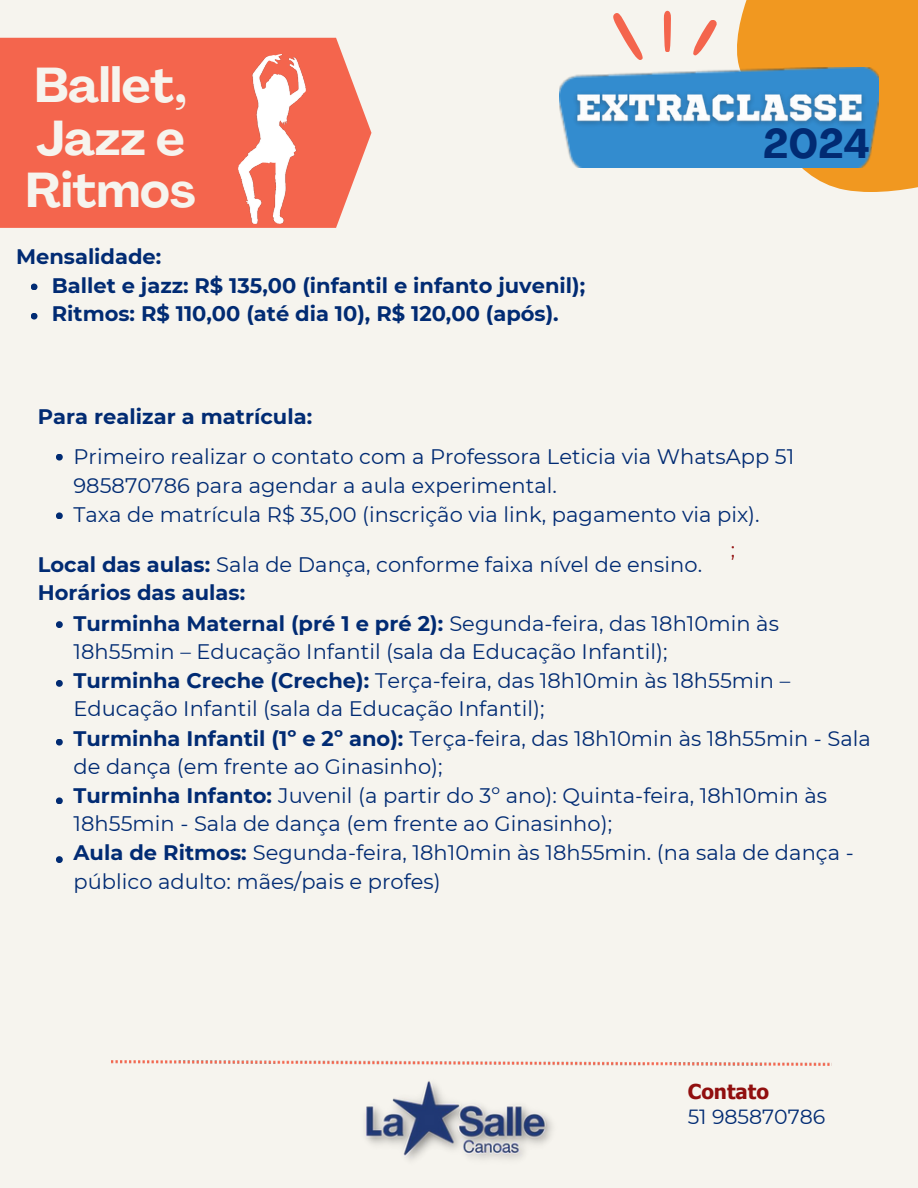
<style>
.page{position:relative;width:918px;height:1188px;background:#f6f4ee}
.page>*{position:absolute;margin:0;border:0;box-sizing:border-box;transform-origin:0 0}
.t1{font:700 48.3px/52.8px "Agrandir";color:#f6f4ee}
.t2{font:700 40.95px "Agrandir";color:#012b73}
.t3{font:21px "Montserrat";color:#012b73}
.t4{font:700 21px/28.2px "Montserrat";color:#012b73}
.t5{font:20.55px "Montserrat";color:#012b73}
.t6{font:700 20.55px "Tahoma";color:#910f0f}
.t7{font:20.55px "Montserrat";color:#910f0f}
.s1{font-weight:700}
.s2{font-weight:400}
</style>
<div class="page">
<div style="left:0;top:38px;width:371px;height:190px;background:#f4654d"></div>
<svg style="left:613px;top:13px;width:30px;height:47px"></svg>
<svg style="left:664px;top:11px;width:7px;height:41px"></svg>
<svg style="left:693px;top:20px;width:24px;height:35px"></svg>
<img style="left:112px;top:1061px;width:720px;height:4px">
<svg style="left:737px;top:0;width:181px;height:192px;background:#f1a237"></svg>
<img style="left:559px;top:68px;width:320px;height:100px">
<img style="left:567px;top:83px;width:319px;height:56px">
<img style="left:365px;top:1081px;width:187px;height:79px">
<svg style="left:31px;top:284px;width:7px;height:6px"></svg>
<svg style="left:31px;top:313px;width:7px;height:7px"></svg>
<svg style="left:56px;top:454px;width:7px;height:7px"></svg>
<svg style="left:56px;top:512px;width:7px;height:7px"></svg>
<svg style="left:56px;top:621px;width:7px;height:7px"></svg>
<svg style="left:56px;top:680px;width:7px;height:7px"></svg>
<svg style="left:56px;top:739px;width:7px;height:7px"></svg>
<svg style="left:56px;top:797px;width:7px;height:7px"></svg>
<svg style="left:56px;top:856px;width:7px;height:7px"></svg>
<img style="left:239px;top:54px;width:66px;height:169px">
<h3 class="t1" style="left:25px;top:63px;width:172px">Ballet,<br>Jazz e<br>Ritmos</h3>
<p class="t4" style="left:16px;top:242px;width:147px">Mensalidade:</p>
<p class="t4" style="left:52px;top:272px;width:535px">Ballet e jazz: R$ 135,00 (infantil e infanto juvenil);<br>Ritmos: R$ 110,00 (até dia 10), R$ 120,00 (após).</p>
<h3 class="t2" style="left:763px;top:128px;width:108px">2024</h3>
<p class="t4" style="left:38px;top:403px;width:276px">Para realizar a matrícula:</p>
<p class="t3" style="left:73px;top:443px;width:722px">Primeiro realizar o contato com a Professora Leticia via WhatsApp 51</p>
<p class="t3" style="left:73px;top:473px;width:485px">985870786 para agendar a aula experimental.</p>
<p class="t3" style="left:73px;top:502px;width:688px">Taxa de matrícula R$ 35,00 (inscrição via link, pagamento via pix).</p>
<p class="t7" style="left:731px;top:537px;width:6px">;</p>
<p class="t3" style="left:38px;top:552px;width:666px"><span class="s1">Local das aulas:</span> Sala de Dança, conforme faixa nível de ensino.</p>
<p class="t4" style="left:38px;top:579px;width:209px">Horários das aulas:</p>
<p class="t4" style="left:73px;top:609px;width:707px">Turminha Maternal (pré 1 e pré 2): <span class="s2">Segunda-feira, das 18h10min às</span></p>
<p class="t3" style="left:73px;top:639px;width:595px">18h55min – Educação Infantil (sala da Educação Infantil);</p>
<p class="t3" style="left:73px;top:668px;width:718px"><span class="s1">Turminha Creche (Creche):</span> Terça-feira, das 18h10min às 18h55min –</p>
<p class="t3" style="left:73px;top:696px;width:472px">Educação Infantil (sala da Educação Infantil);</p>
<p class="t3" style="left:73px;top:725px;width:799px"><span class="s1">Turminha Infantil (1º e 2º ano):</span> Terça-feira, das 18h10min às 18h55min - Sala</p>
<p class="t3" style="left:73px;top:754px;width:371px">de dança (em frente ao Ginasinho);</p>
<p class="t3" style="left:73px;top:783px;width:755px"><span class="s1">Turminha Infanto:</span> Juvenil (a partir do 3º ano): Quinta-feira, 18h10min às</p>
<p class="t3" style="left:73px;top:811px;width:540px">18h55min - Sala de dança (em frente ao Ginasinho);</p>
<h3 class="t3" style="left:73px;top:840px;width:782px"><span class="s1">Aula de Ritmos:</span> Segunda-feira, 18h10min às 18h55min. (na sala de dança -</h3>
<p class="t3" style="left:73px;top:868px;width:369px">público adulto: mães/pais e profes)</p>
<p class="t6" style="left:688px;top:1078px;width:83px">Contato</p>
<h3 class="t5" style="left:688px;top:1104px;width:139px">51 985870786</h3>
</div>
